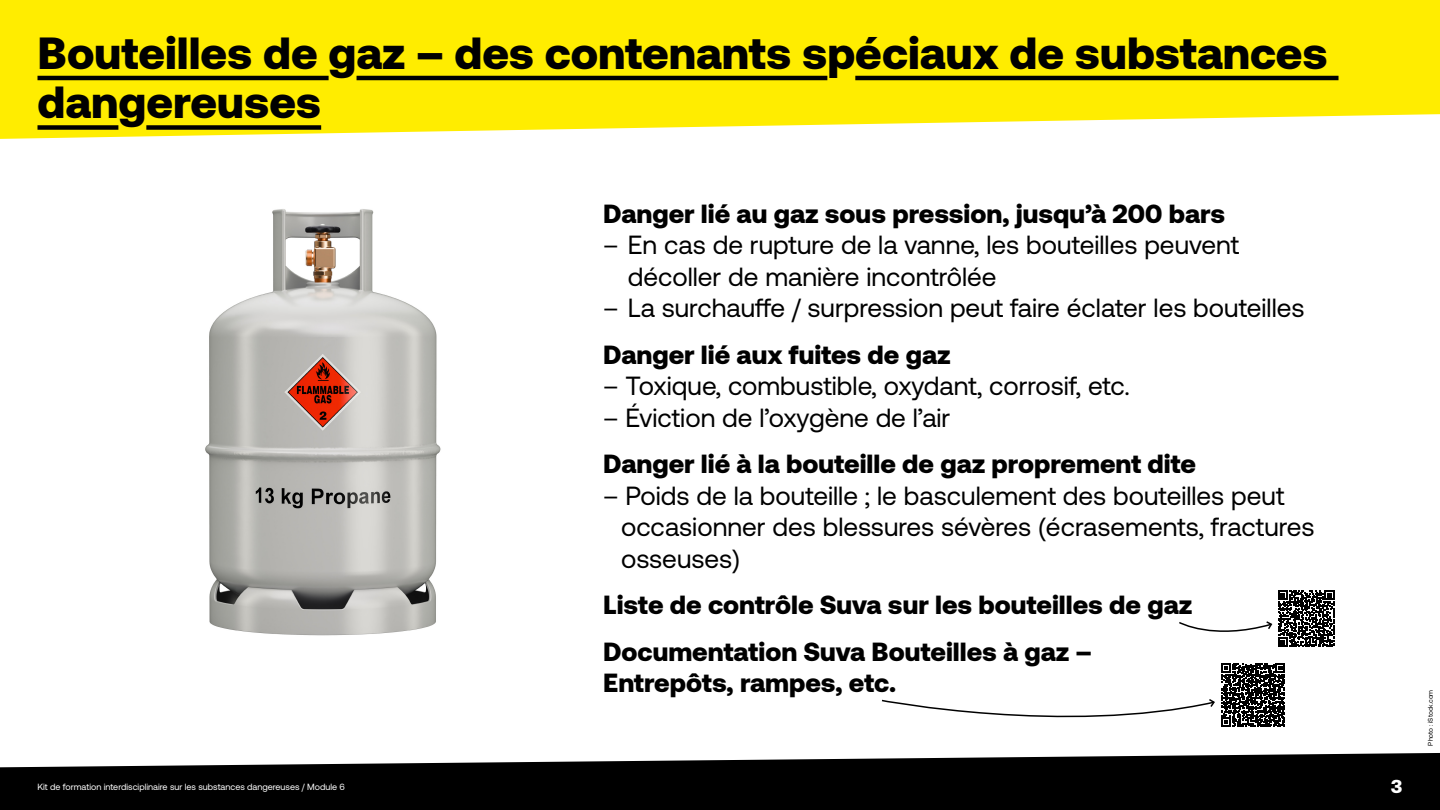
<style>
.page{position:relative;width:1440px;height:810px;background:#fff}
.page>*{position:absolute;margin:0;border:0;box-sizing:border-box;transform-origin:0 0}
.t1{font:900 45px/49.5px "Aeonik";color:#000}
.t2{font:26.25px/31.5px "Aeonik";color:#000}
.t3{font:900 26.25px/46.5px "Aeonik";color:#000}
.t4{font:900 18.75px "Aeonik";color:#fff}
.t5{font:9px "Aeonik";color:#fff}
.t6{font:6.75px "Aeonik";color:#000}
</style>
<div class="page">
<svg style="left:0;top:753px;width:1440px;height:57px;fill:#000"></svg>
<svg style="left:0;top:0;width:1440px;height:139px;fill:#ffed00"></svg>
<hr style="left:38px;top:76px;width:291px;height:4px;background:#000">
<hr style="left:357px;top:76px;width:470px;height:4px;background:#000">
<hr style="left:855px;top:76px;width:484px;height:4px;background:#000">
<div style="left:38px;top:125px;width:80px;height:5px;background:#000"></div>
<div style="left:146px;top:125px;width:175px;height:5px;background:#000"></div>
<img style="left:205px;top:209px;width:236px;height:427px">
<svg style="left:1222px;top:664px;width:63px;height:63px"></svg>
<svg style="left:882px;top:699px;width:333px;height:19px"></svg>
<svg style="left:1179px;top:591px;width:155px;height:56px"></svg>
<h1 class="t1" style="left:38px;top:28px;width:1292px">Bouteilles de gaz – des contenants spéciaux de substances dangereuses</h1>
<p class="t3" style="left:603px;top:190px;width:623px">Danger lié au gaz sous pression, jusqu’à 200 bars</p>
<p class="t2" style="left:628px;top:230px;width:613px;text-indent:-25px">– En cas de rupture de la vanne, les bouteilles peuvent décoller de manière incontrôlée</p>
<p class="t2" style="left:603px;top:293px;width:703px">– La surchauffe / surpression peut faire éclater les bouteilles</p>
<p class="t3" style="left:603px;top:331px;width:349px">Danger lié aux fuites de gaz</p>
<p class="t2" style="left:603px;top:371px;width:528px">– Toxique, combustible, oxydant, corrosif, etc.</p>
<p class="t2" style="left:603px;top:402px;width:349px">– Éviction de l’oxygène de l’air</p>
<p class="t3" style="left:603px;top:441px;width:594px">Danger lié à la bouteille de gaz proprement dite</p>
<p class="t2" style="left:621px;top:480px;width:695px;text-indent:-18px">– Poids de la bouteille ; le basculement des bouteilles peut occasionner des blessures sévères (écrasements, fractures osseuses)</p>
<p class="t3" style="left:603px;top:581px;width:591px">Liste de contrôle Suva sur les bouteilles de gaz<br>Documentation Suva Bouteilles à gaz –</p>
<p class="t3" style="left:603px;top:659px;width:294px">Entrepôts, rampes, etc.</p>
<p class="t5" style="left:38px;top:782px;width:309px">Kit de formation interdisciplinaire sur les substances dangereuses / Module 6</p>
<p class="t4" style="left:1391px;top:775px;width:13px">3</p>
<p class="t6" style="left:1427px;top:746px;width:57px;rotate:-90deg">Photo : iStock.com</p>
</div>
